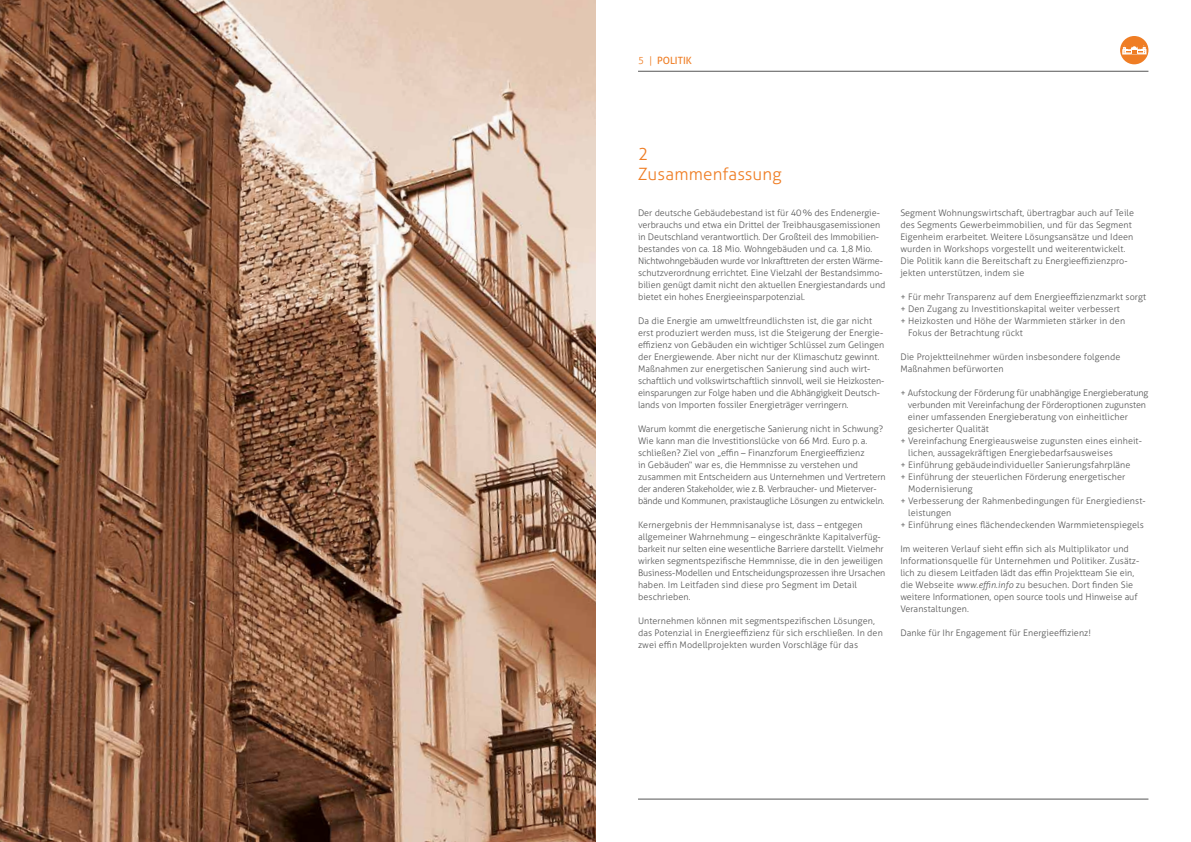
<style>
.page{position:relative;width:1191px;height:842px;background:#fff}
.page>*{position:absolute;margin:0;border:0;box-sizing:border-box;transform-origin:0 0}
.t1{font:300 17px/20.4px "Aller";letter-spacing:.01em;color:#ef7d24}
.t2{font:10px "Aller";color:#ef7d24}
.t3{font:300 9px/12px "Aller";color:#565656}
.s1{font-weight:300}
.s2{font-style:italic}
</style>
<div class="page">
<hr style="left:638px;top:799px;width:510px;height:1px;background:#565656">
<hr style="left:638px;top:71px;width:510px;height:1px;background:#565656">
<div style="left:1120px;top:36px;width:28px;height:28px;background:#ef7d24;border-radius:50%"></div>
<svg style="left:1122px;top:45px;width:24px;height:10px"></svg>
<img style="left:0;top:0;width:595px;height:842px">
<p class="t2" style="left:638px;top:54px;width:55px"><span class="s1">5 |</span> POLITIK</p>
<h1 class="t1" style="left:638px;top:143px;width:145px">2<br>Zusammenfassung</h1>
<p class="t3" style="left:638px;top:207px;width:249px">Der deutsche Gebäudebestand ist für 40% des Endenergie&shy;verbrauchs und etwa ein Drittel der Treibhausgasemissionen in Deutschland verantwortlich. Der Großteil des Immobilien&shy;bestandes von ca. 18 Mio. Wohngebäuden und ca. 1,8 Mio.<br>Nichtwohngebäuden wurde vor Inkrafttreten der ersten Wärme&shy;schutzverordnung errichtet. Eine Vielzahl der Bestandsimmo&shy;bilien genügt damit nicht den aktuellen Energiestandards und bietet ein hohes Energieeinsparpotenzial.</p>
<p class="t3" style="left:638px;top:315px;width:248px">Da die Energie am umweltfreundlichsten ist, die gar nicht erst produziert werden muss, ist die Steigerung der Energie&shy;effizienz von Gebäuden ein wichtiger Schlüssel zum Gelingen der Energiewende. Aber nicht nur der Klimaschutz gewinnt.<br>Maßnahmen zur energetischen Sanierung sind auch wirt&shy;schaftlich und volkswirtschaftlich sinnvoll, weil sie Heizkosten&shy;einsparungen zur Folge haben und die Abhängigkeit Deutsch&shy;lands von Importen fossiler Energieträger verringern.</p>
<p class="t3" style="left:638px;top:423px;width:249px">Warum kommt die energetische Sanierung nicht in Schwung?<br>Wie kann man die Investitionslücke von 66 Mrd. Euro p.a. schließen? Ziel von „effin – Finanzforum Energieeffizienz<br>in Gebäuden“ war es, die Hemmnisse zu verstehen und zusammen mit Entscheidern aus Unternehmen und Vertretern der anderen Stakeholder, wie z.B. Verbraucher- und Mieterver&shy;bände und Kommunen, praxistaugliche Lösungen zu entwickeln.</p>
<p class="t3" style="left:638px;top:519px;width:249px">Kernergebnis der Hemmnisanalyse ist, dass – entgegen allgemeiner Wahrnehmung – eingeschränkte Kapitalverfüg&shy;barkeit nur selten eine wesentliche Barriere darstellt. Vielmehr wirken segmentspezifische Hemmnisse, die in den jeweiligen Business-Modellen und Entscheidungsprozessen ihre Ursachen haben. Im Leitfaden sind diese pro Segment im Detail beschrieben.</p>
<p class="t3" style="left:638px;top:615px;width:246px">Unternehmen können mit segmentspezifischen Lösungen, das Potenzial in Energieeffizienz für sich erschließen. In den zwei effin Modellprojekten wurden Vorschläge für das</p>
<p class="t3" style="left:900px;top:207px;width:235px">Segment Wohnungswirtschaft, übertragbar auch auf Teile des Segments Gewerbeimmobilien, und für das Segment Eigenheim erarbeitet. Weitere Lösungsansätze und Ideen wurden in Workshops vorgestellt und weiterentwickelt.<br>Die Politik kann die Bereitschaft zu Energieeffizienzpro&shy;jekten unterstützen, indem sie</p>
<p class="t3" style="left:900px;top:291px;width:247px">+ Für mehr Transparenz auf dem Energieeffizienzmarkt sorgt</p>
<p class="t3" style="left:900px;top:303px;width:221px">+ Den Zugang zu Investitionskapital weiter verbessert</p>
<p class="t3" style="left:900px;top:315px;width:226px">+ Heizkosten und Höhe der Warmmieten stärker in den</p>
<p class="t3" style="left:908px;top:327px;width:116px">Fokus der Betrachtung rückt</p>
<p class="t3" style="left:900px;top:351px;width:221px">Die Projektteilnehmer würden insbesondere folgende<br>Maßnahmen befürworten</p>
<p class="t3" style="left:900px;top:387px;width:250px">+ Aufstockung der Förderung für unabhängige Energieberatung</p>
<p class="t3" style="left:907px;top:399px;width:240px">verbunden mit Vereinfachung der Förderoptionen zugunsten</p>
<p class="t3" style="left:907px;top:411px;width:222px">einer umfassenden Energieberatung von einheitlicher</p>
<p class="t3" style="left:907px;top:423px;width:82px">gesicherter Qualität</p>
<p class="t3" style="left:900px;top:435px;width:243px">+ Vereinfachung Energieausweise zugunsten eines einheit-</p>
<p class="t3" style="left:908px;top:447px;width:206px">lichen, aussagekräftigen Energiebedarfsausweises</p>
<p class="t3" style="left:900px;top:459px;width:232px">+ Einführung gebäudeindividueller Sanierungsfahrpläne</p>
<p class="t3" style="left:900px;top:471px;width:226px">+ Einführung der steuerlichen Förderung energetischer</p>
<p class="t3" style="left:908px;top:483px;width:66px">Modernisierung</p>
<p class="t3" style="left:900px;top:495px;width:247px">+ Verbesserung der Rahmenbedingungen für Energiedienst-</p>
<p class="t3" style="left:908px;top:507px;width:45px">leistungen</p>
<p class="t3" style="left:900px;top:519px;width:245px">+ Einführung eines flächendeckenden Warmmietenspiegels</p>
<p class="t3" style="left:900px;top:543px;width:240px">Im weiteren Verlauf sieht effin sich als Multiplikator und Informationsquelle für Unternehmen und Politiker. Zusätz&shy;lich zu diesem Leitfaden lädt das effin Projektteam Sie ein, die Webseite <span class="s2">www.effin.info</span> zu besuchen. Dort finden Sie weitere Informationen, open source tools und Hinweise auf Veranstaltungen.</p>
<p class="t3" style="left:900px;top:627px;width:192px">Danke für Ihr Engagement für Energieeffizienz!</p>
</div>
